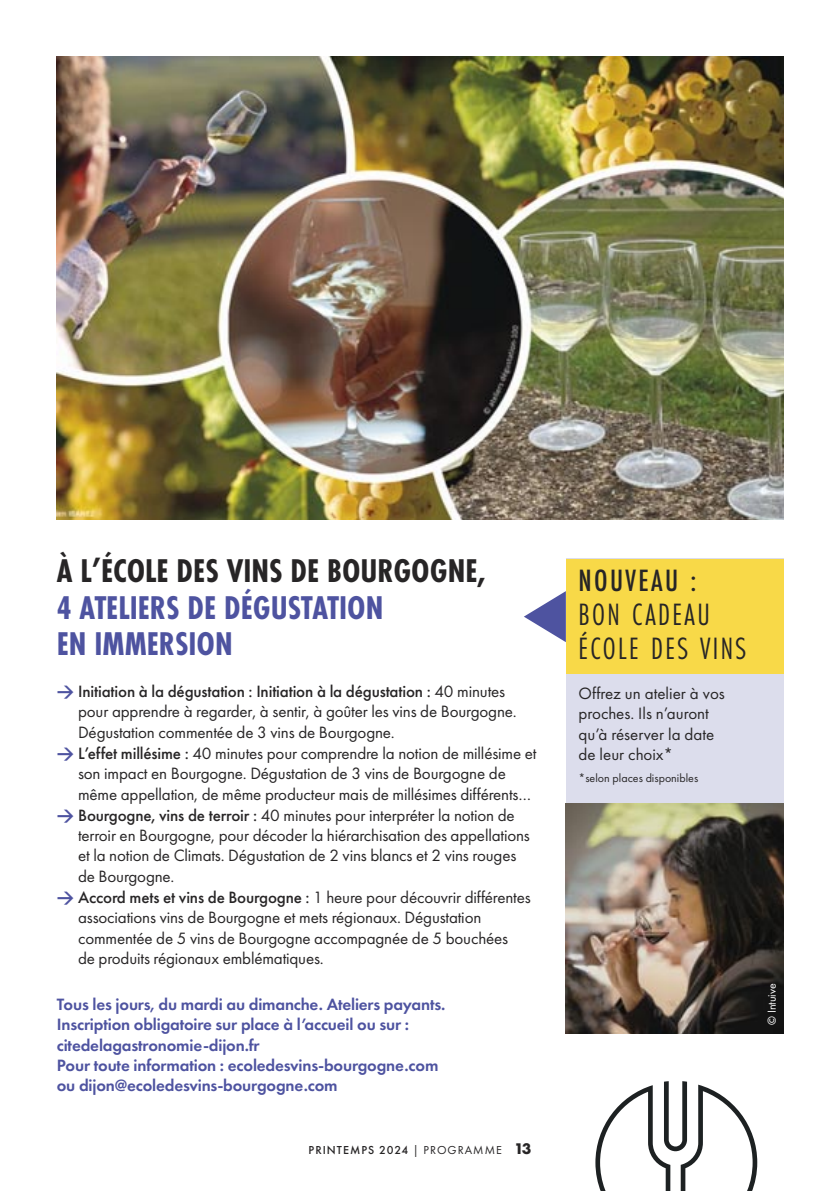
<style>
.page{position:relative;width:840px;height:1191px;background:#fff}
.page>*{position:absolute;margin:0;border:0;box-sizing:border-box;transform-origin:0 0}
.t1{font:700 34.2px/36.4px "Futura PT Cond";color:#4e53a0}
.t2{font:32px/34.4px "Futura PT Cond";letter-spacing:.075em;color:#272526}
.t3{font:17px/20.4px "Futura PT";letter-spacing:-.01em;color:#272526}
.t4{font:600 17px/20.4px "Futura PT";letter-spacing:-.01em;color:#4e53a0}
.t5{font:500 12px "Futura PT";letter-spacing:.085em;color:#272526}
.t6{font:12px "Futura PT";color:#272526}
.t7{font:12px "Futura PT";color:#fff}
.s1{color:#272526}
.s2{font-family:"DIN";font-weight:700;color:#4e53a0}
.s3{font-weight:500}
.s4{font-weight:400}
.s5{font-weight:700;font-size:16px}
</style>
<div class="page">
<svg style="left:595px;top:1081px;width:161px;height:110px"></svg>
<img style="left:565px;top:803px;width:217px;height:231px">
<img style="left:57px;top:57px;width:725px;height:462px">
<div style="left:565px;top:558px;width:217px;height:245px;background:#dcddec"></div>
<div style="left:565px;top:558px;width:217px;height:115px;background:#f8d948"></div>
<svg style="left:524px;top:591px;width:41px;height:51px"></svg>
<p class="t1" style="left:57px;top:557px;width:431px"><span class="s1">À L’ÉCOLE DES VINS DE BOURGOGNE,<br></span>4 ATELIERS DE DÉGUSTATION<br>EN IMMERSION</p>
<p class="t3" style="left:78px;top:682px;width:440px;text-indent:-21px"><span class="s2">&gt;</span> <span class="s3">Initiation à la dégustation : Initiation à la dégustation :</span> 40 minutes pour apprendre à regarder, à sentir, à goûter les vins de Bourgogne.<br>Dégustation commentée de 3 vins de Bourgogne.</p>
<p class="t3" style="left:78px;top:744px;width:459px;text-indent:-21px"><span class="s2">&gt;</span> <span class="s3">L’effet millésime :</span> 40 minutes pour comprendre la notion de millésime et son impact en Bourgogne. Dégustation de 3 vins de Bourgogne de même appellation, de même producteur mais de millésimes différents…</p>
<p class="t3" style="left:78px;top:806px;width:453px;text-indent:-21px"><span class="s2">&gt;</span> <span class="s3">Bourgogne, vins de terroir :</span> 40 minutes pour interpréter la notion de terroir en Bourgogne, pour décoder la hiérarchisation des appellations et la notion de Climats. Dégustation de 2 vins blancs et 2 vins rouges de Bourgogne.</p>
<p class="t3" style="left:78px;top:888px;width:454px;text-indent:-21px"><span class="s2">&gt;</span> <span class="s3">Accord mets et vins de Bourgogne :</span> 1 heure pour découvrir différentes associations vins de Bourgogne et mets régionaux. Dégustation commentée de 5 vins de Bourgogne accompagnée de 5 bouchées<br>de produits régionaux emblématiques.</p>
<p class="t4" style="left:57px;top:995px;width:390px">Tous les jours, du mardi au dimanche. Ateliers payants.<br>Inscription obligatoire sur place à l’accueil ou sur : citedelagastronomie-dijon.fr<br>Pour toute information : ecoledesvins-bourgogne.com ou dijon@ecoledesvins-bourgogne.com</p>
<p class="t5" style="left:308px;top:1145px;width:224px">PRINTEMPS 2024 <span class="s4">| PROGRAMME</span> <span class="s5">13</span></p>
<p class="t2" style="left:578px;top:567px;width:169px"><span class="s3">NOUVEAU :<br></span>BON CADEAU<br>ÉCOLE DES VINS</p>
<p class="t3" style="left:578px;top:684px;width:148px">Offrez un atelier à vos proches. Ils n’auront qu’à réserver la date de leur choix*</p>
<p class="t6" style="left:578px;top:773px;width:121px">*selon places disponibles</p>
<p class="t7" style="left:766px;top:1025px;width:43px;rotate:-90deg">© Intuive</p>
</div>
